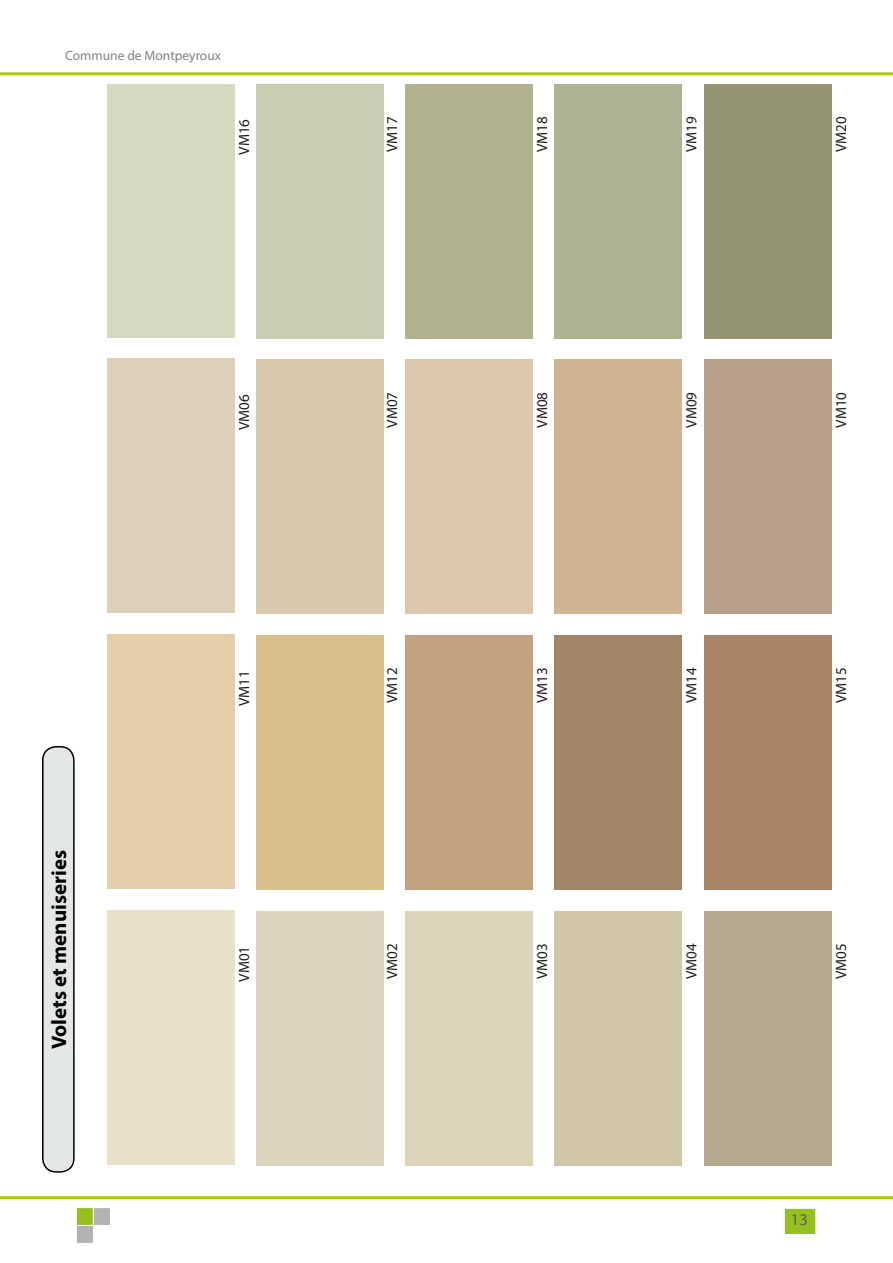
<style>
.page{position:relative;width:893px;height:1263px;background:#fff}
.page>*{position:absolute;margin:0;border:0;box-sizing:border-box;transform-origin:0 0}
.t1{font:700 21px "Myriad Pro";color:#000}
.t2{font:16.5px "Myriad Pro";color:#5c5c5b}
.t3{font:15px "Myriad Pro";color:#1e1d1c}
.t4{font:13.5px "Myriad Pro";color:#828281}
.t5{font:700 12px "Signika";color:#1e1d1c}
</style>
<div class="page">
<div style="left:76px;top:1207px;width:18px;height:19px;background:#95c11f;border:1px solid #fff"></div>
<div style="left:76px;top:1225px;width:18px;height:19px;background:#b3b2b2;border:1px solid #fff"></div>
<div style="left:93px;top:1207px;width:18px;height:19px;background:#b3b2b2;border:1px solid #fff"></div>
<hr style="left:0;top:1196px;width:893px;height:3px;background:#aac811">
<div style="left:783px;top:1207px;width:34px;height:29px;background:#95c11f;border:2px solid #fff"></div>
<hr style="left:0;top:72px;width:893px;height:3px;background:#aac811">
<div style="left:43px;top:747px;width:31px;height:425px;background:#e4e8e4;border-radius:14px"></div>
<div style="left:42px;top:746px;width:33px;height:427px;border:2px solid #000;border-radius:14px"></div>
<div style="left:107px;top:910px;width:128px;height:254px;background:#e8e0cb"></div>
<div style="left:256px;top:911px;width:128px;height:254px;background:#dcd4be"></div>
<div style="left:405px;top:911px;width:127px;height:254px;background:#ddd4ba"></div>
<div style="left:555px;top:911px;width:127px;height:254px;background:#d1c6aa"></div>
<div style="left:704px;top:911px;width:128px;height:254px;background:#b6a78f"></div>
<div style="left:107px;top:359px;width:128px;height:254px;background:#ddd0bb"></div>
<div style="left:256px;top:360px;width:128px;height:254px;background:#d8c9ae"></div>
<div style="left:405px;top:360px;width:127px;height:254px;background:#dcc8ae"></div>
<div style="left:555px;top:360px;width:127px;height:254px;background:#cfb393"></div>
<div style="left:704px;top:360px;width:128px;height:254px;background:#b89f8c"></div>
<div style="left:107px;top:634px;width:128px;height:254px;background:#e4cda8"></div>
<div style="left:256px;top:635px;width:128px;height:255px;background:#d8be8b"></div>
<div style="left:405px;top:635px;width:127px;height:255px;background:#c3a37f"></div>
<div style="left:555px;top:635px;width:127px;height:255px;background:#a48466"></div>
<div style="left:704px;top:635px;width:128px;height:255px;background:#ab8366"></div>
<div style="left:107px;top:84px;width:128px;height:253px;background:#d6d8c1"></div>
<div style="left:256px;top:84px;width:128px;height:254px;background:#c9cdb1"></div>
<div style="left:405px;top:84px;width:127px;height:254px;background:#b2b38e"></div>
<div style="left:555px;top:84px;width:127px;height:254px;background:#adb393"></div>
<div style="left:704px;top:84px;width:128px;height:254px;background:#949373"></div>
<p class="t4" style="left:65px;top:47px;width:157px">Commune de Montpeyroux</p>
<p class="t3" style="left:235px;top:155px;width:37px;rotate:-90deg">VM16</p>
<p class="t3" style="left:383px;top:152px;width:37px;rotate:-90deg">VM17</p>
<p class="t3" style="left:533px;top:152px;width:37px;rotate:-90deg">VM18</p>
<p class="t3" style="left:682px;top:152px;width:37px;rotate:-90deg">VM19</p>
<p class="t3" style="left:832px;top:152px;width:37px;rotate:-90deg">VM20</p>
<h1 class="t1" style="left:45px;top:1049px;width:201px;rotate:-90deg">Volets et menuiseries</h1>
<p class="t5" style="left:58px;top:951px;width:9px;rotate:-90deg">R</p>
<p class="t5" style="left:58px;top:976px;width:8px;rotate:-90deg">E</p>
<p class="t5" style="left:58px;top:997px;width:5px;rotate:-90deg">I</p>
<p class="t5" style="left:58px;top:1021px;width:9px;rotate:-90deg">C</p>
<p class="t5" style="left:58px;top:1047px;width:10px;rotate:-90deg">N</p>
<p class="t3" style="left:235px;top:430px;width:37px;rotate:-90deg">VM06</p>
<p class="t3" style="left:383px;top:428px;width:37px;rotate:-90deg">VM07</p>
<p class="t3" style="left:533px;top:428px;width:37px;rotate:-90deg">VM08</p>
<p class="t3" style="left:682px;top:428px;width:37px;rotate:-90deg">VM09</p>
<p class="t3" style="left:832px;top:428px;width:37px;rotate:-90deg">VM10</p>
<p class="t3" style="left:235px;top:706px;width:37px;rotate:-90deg">VM11</p>
<p class="t3" style="left:383px;top:703px;width:37px;rotate:-90deg">VM12</p>
<p class="t3" style="left:533px;top:703px;width:37px;rotate:-90deg">VM13</p>
<p class="t3" style="left:682px;top:703px;width:37px;rotate:-90deg">VM14</p>
<p class="t3" style="left:832px;top:703px;width:37px;rotate:-90deg">VM15</p>
<p class="t3" style="left:235px;top:982px;width:37px;rotate:-90deg">VM01</p>
<p class="t3" style="left:383px;top:979px;width:37px;rotate:-90deg">VM02</p>
<p class="t3" style="left:533px;top:979px;width:37px;rotate:-90deg">VM03</p>
<p class="t3" style="left:682px;top:979px;width:37px;rotate:-90deg">VM04</p>
<p class="t3" style="left:832px;top:979px;width:37px;rotate:-90deg">VM05</p>
<p class="t2" style="left:791px;top:1209px;width:18px">13</p>
</div>
